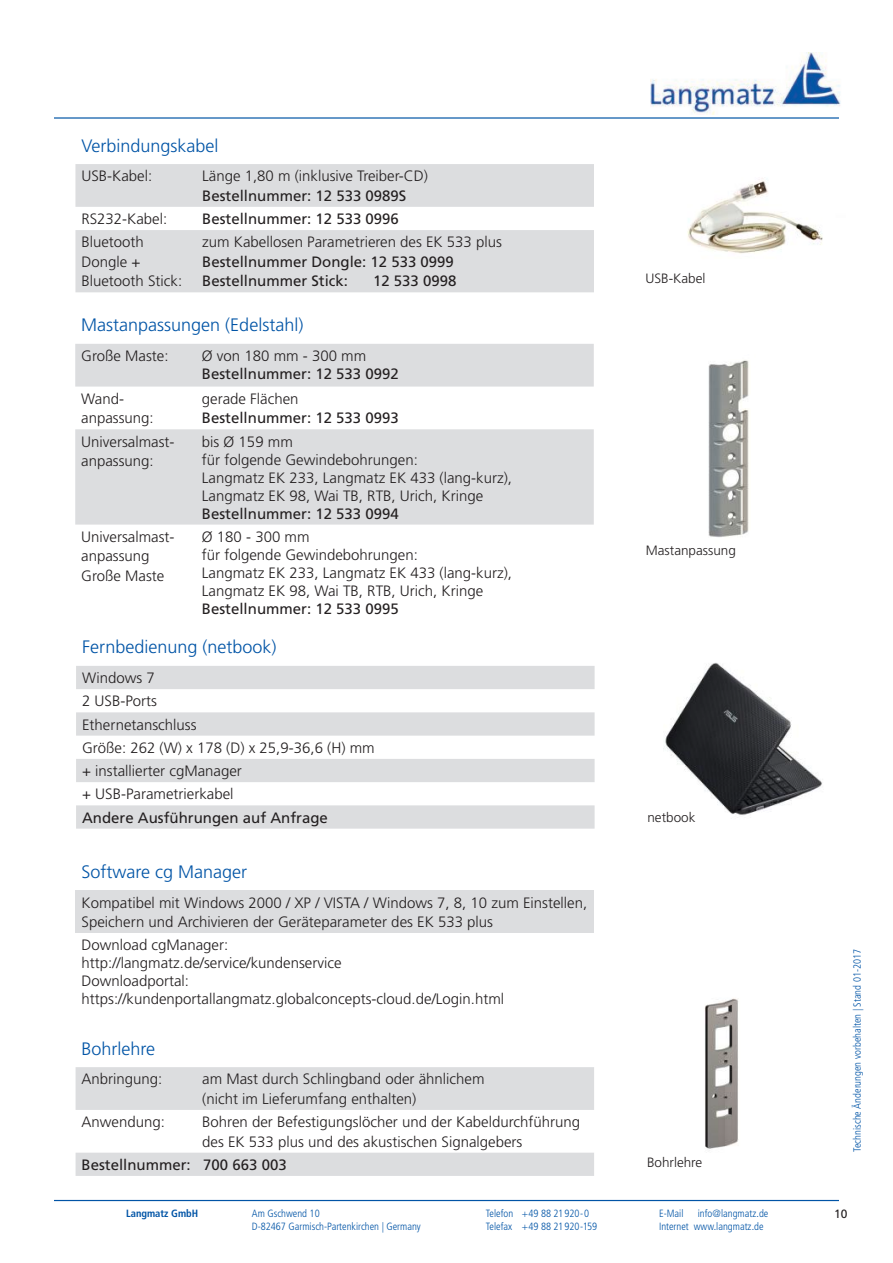
<style>
.page{position:relative;width:893px;height:1263px;background:#fff}
.page>*{position:absolute;margin:0;border:0;box-sizing:border-box;transform-origin:0 0}
.t1{font:300 18px "Frutiger LT";color:#0154a6}
.t2{font:300 15px/19.5px "Frutiger LT";color:#231f20}
.t3{font:15px/19.5px "Frutiger LT";color:#231f20}
.t4{font:300 13.5px "Frutiger LT";color:#231f20}
.t5{font:12px "Frutiger LT";color:#231f20}
.t6{font:300 condensed 10.5px "Frutiger LT";color:#0154a6}
.t7{font:700 condensed 10.5px "Frutiger LT";color:#0154a6}
</style>
<div class="page">
<hr style="left:54px;top:117px;width:785px;height:2px;background:#0154a6">
<img style="left:650px;top:52px;width:191px;height:63px">
<hr style="left:54px;top:1200px;width:785px;height:1px;background:#0154a6">
<svg style="left:75px;top:344px;width:519px;height:181px;fill:#dcdddf"></svg>
<img style="left:708px;top:360px;width:41px;height:177px">
<svg style="left:76px;top:666px;width:519px;height:163px;fill:#dcdddf"></svg>
<div style="left:76px;top:890px;width:518px;height:43px;background:#dcdddf"></div>
<img style="left:663px;top:662px;width:159px;height:154px">
<svg style="left:76px;top:1067px;width:518px;height:109px;fill:#dcdddf"></svg>
<svg style="left:75px;top:164px;width:519px;height:128px;fill:#dcdddf"></svg>
<img style="left:687px;top:178px;width:136px;height:76px">
<img style="left:705px;top:998px;width:34px;height:151px">
<p class="t1" style="left:81px;top:135px;width:139px">Verbindungskabel</p>
<p class="t2" style="left:81px;top:167px;width:72px">USB-Kabel:</p>
<p class="t2" style="left:202px;top:167px;width:227px">Länge 1,80 m (inklusive Treiber-CD)</p>
<p class="t3" style="left:202px;top:186px;width:206px">Bestellnummer: 12 533 0989S</p>
<p class="t2" style="left:81px;top:209px;width:87px">RS232-Kabel:</p>
<p class="t3" style="left:202px;top:209px;width:198px">Bestellnummer: 12 533 0996</p>
<p class="t2" style="left:81px;top:233px;width:102px">Bluetooth<br>Dongle +<br>Bluetooth Stick:</p>
<p class="t2" style="left:202px;top:233px;width:301px">zum Kabellosen Parametrieren des EK 533 plus</p>
<p class="t3" style="left:202px;top:252px;width:253px">Bestellnummer Dongle: 12 533 0999<br>Bestellnummer Stick:</p>
<p class="t3" style="left:373px;top:271px;width:85px">12 533 0998</p>
<p class="t4" style="left:645px;top:271px;width:62px">USB-Kabel</p>
<p class="t1" style="left:81px;top:315px;width:224px">Mastanpassungen (Edelstahl)</p>
<p class="t2" style="left:81px;top:346px;width:89px">Große Maste:</p>
<p class="t2" style="left:202px;top:346px;width:166px">Ø von 180 mm - 300 mm</p>
<p class="t3" style="left:202px;top:364px;width:198px">Bestellnummer: 12 533 0992</p>
<p class="t2" style="left:81px;top:389px;width:74px">Wand&shy;anpassung:</p>
<p class="t2" style="left:202px;top:389px;width:98px">gerade Flächen</p>
<p class="t3" style="left:202px;top:408px;width:198px">Bestellnummer: 12 533 0993</p>
<p class="t2" style="left:81px;top:432px;width:95px">Universalmast&shy;anpassung:</p>
<p class="t2" style="left:202px;top:433px;width:312px;line-height:18px">bis Ø 159 mm<br>für folgende Gewindebohrungen:<br>Langmatz EK 233, Langmatz EK 433 (lang-kurz),<br>Langmatz EK 98, Wai TB, RTB, Urich, Kringe</p>
<p class="t3" style="left:202px;top:504px;width:198px">Bestellnummer: 12 533 0994</p>
<p class="t2" style="left:81px;top:527px;width:95px">Universalmast&shy;anpassung<br>Große Maste</p>
<p class="t2" style="left:202px;top:528px;width:312px;line-height:18px">Ø 180 - 300 mm<br>für folgende Gewindebohrungen:<br>Langmatz EK 233, Langmatz EK 433 (lang-kurz), Langmatz EK 98, Wai TB, RTB, Urich, Kringe</p>
<p class="t3" style="left:202px;top:599px;width:198px">Bestellnummer: 12 533 0995</p>
<p class="t1" style="left:82px;top:637px;width:196px">Fernbedienung (netbook)</p>
<p class="t2" style="left:82px;top:666px;width:294px;line-height:23.2px">Windows 7<br>2 USB-Ports<br>Ethernetanschluss<br>Größe: 262 (W) x 178 (D) x 25,9-36,6 (H) mm + installierter cgManager<br>+ USB-Parametrierkabel</p>
<p class="t3" style="left:82px;top:808px;width:247px">Andere Ausführungen auf Anfrage</p>
<p class="t1" style="left:82px;top:861px;width:167px">Software cg Manager</p>
<p class="t2" style="left:82px;top:893px;width:507px">Kompatibel mit Windows 2000 / XP / VISTA / Windows 7, 8, 10 zum Einstellen,<br>Speichern und Archivieren der Geräteparameter des EK 533 plus</p>
<p class="t2" style="left:82px;top:936px;width:424px;line-height:18px">Download cgManager:<br>http://langmatz.de/service/kundenservice<br>Downloadportal: https://kundenportallangmatz.globalconcepts-cloud.de/Login.html</p>
<p class="t1" style="left:82px;top:1038px;width:75px">Bohrlehre</p>
<p class="t2" style="left:82px;top:1070px;width:82px">Anbringung:</p>
<p class="t2" style="left:202px;top:1070px;width:284px">am Mast durch Schlingband oder ähnlichem (nicht im Lieferumfang enthalten)</p>
<p class="t2" style="left:82px;top:1112px;width:85px">Anwendung:</p>
<p class="t2" style="left:202px;top:1112px;width:379px">Bohren der Befestigungslöcher und der Kabeldurchführung des EK 533 plus und des akustischen Signalgebers</p>
<p class="t3" style="left:82px;top:1155px;width:207px">Bestellnummer: 700 663 003</p>
<p class="t4" style="left:646px;top:543px;width:92px">Mastanpassung</p>
<p class="t4" style="left:647px;top:809px;width:50px">netbook</p>
<p class="t4" style="left:647px;top:1155px;width:57px">Bohrlehre</p>
<p class="t7" style="left:126px;top:1207px;width:74px">Langmatz GmbH</p>
<p class="t6" style="left:252px;top:1208px;width:69px">Am Gschwend 10</p>
<p class="t6" style="left:486px;top:1208px;width:105px">Telefon +49 88 21 920-0</p>
<p class="t6" style="left:659px;top:1208px;width:26px">E-Mail</p>
<p class="t6" style="left:698px;top:1208px;width:72px">info@langmatz.de</p>
<p class="t6" style="left:252px;top:1220px;width:170px">D-82467 Garmisch-Partenkirchen | Germany</p>
<p class="t6" style="left:486px;top:1220px;width:113px">Telefax +49 88 21 920-159</p>
<p class="t6" style="left:659px;top:1220px;width:106px">Internet www.langmatz.de</p>
<p class="t6" style="left:851px;top:1152px;width:205px;rotate:-90deg">Technische Änderungen vorbehalten | Stand 01-2017</p>
<p class="t5" style="left:834px;top:1207px;width:15px">10</p>
</div>
